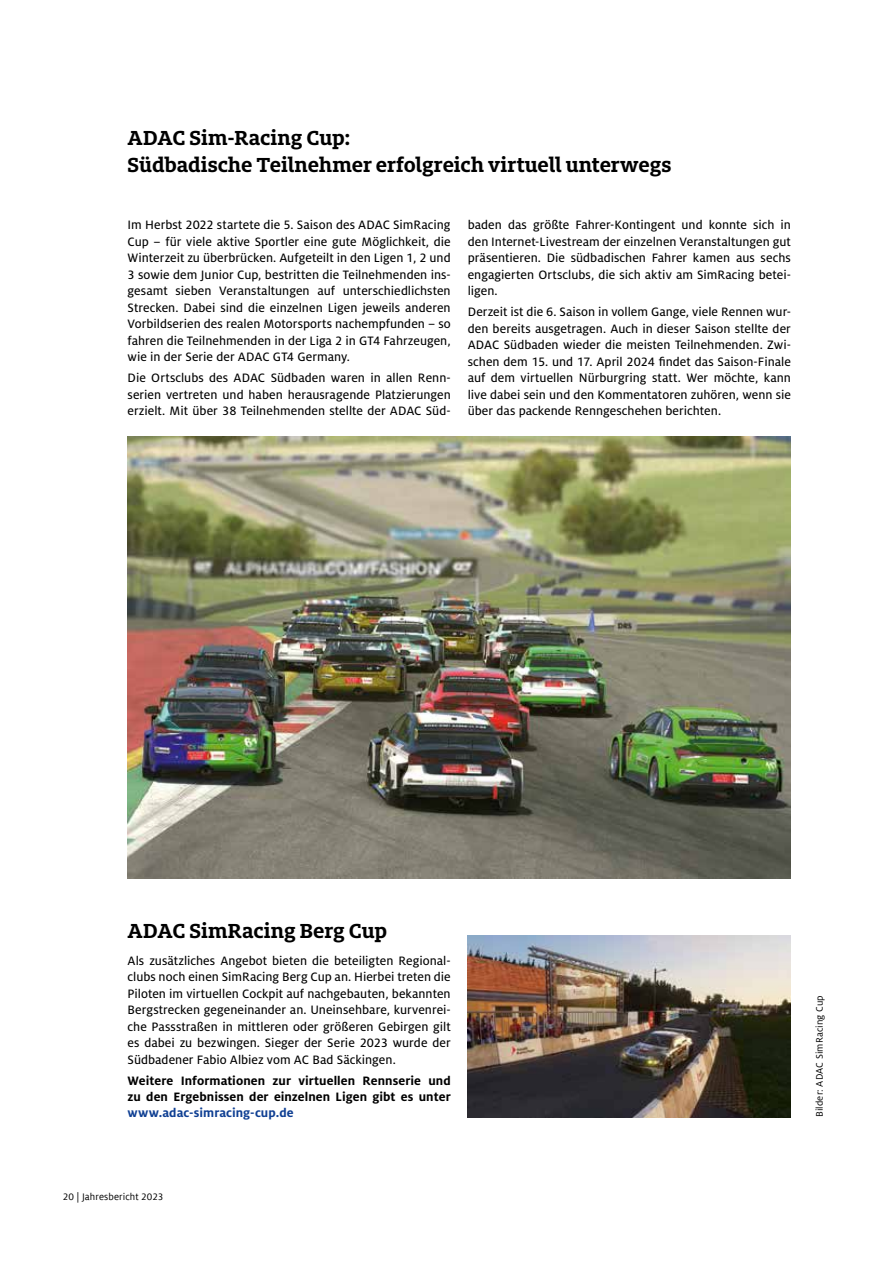
<style>
.page{position:relative;width:893px;height:1263px;background:#fff}
.page>*{position:absolute;margin:0;border:0;box-sizing:border-box;transform-origin:0 0}
.t1{font:700 22.5px/27px "Milo Slabfor ADAC";letter-spacing:-.005em;color:#000}
.t2{font:13.5px/16.5px "Milo ADAC Text";color:#000;text-align:justify}
.t3{font:700 13.5px/16.2px "Milo ADAC";letter-spacing:.005em;color:#000}
.t4{font:700 13.5px "Milo ADAC";letter-spacing:.005em;color:#0f3f93}
.t5{font:10.5px "Milo ADAC";letter-spacing:.005em;color:#000}
.t6{font:10.5px "Milofor ADAC Offc";letter-spacing:.01em;color:#000}
.s1{font-family:"Milo ADAC Text"}
</style>
<div class="page">
<img style="left:128px;top:437px;width:663px;height:442px">
<img style="left:468px;top:936px;width:323px;height:182px">
<h1 class="t1" style="left:128px;top:124px;width:545px">ADAC Sim-Racing Cup:<br>Südbadische Teilnehmer erfolgreich virtuell unterwegs</h1>
<p class="t2" style="left:128px;top:217px;width:325px">Im Herbst 2022 startete die 5. Saison des ADAC SimRacing Cup – für viele aktive Sportler eine gute Möglichkeit, die Winterzeit zu überbrücken. Aufgeteilt in den Ligen 1, 2 und 3 sowie dem Junior Cup, bestritten die Teilnehmenden ins&shy;gesamt sieben Veranstaltungen auf unterschiedlichsten Strecken. Dabei sind die einzelnen Ligen jeweils anderen Vorbildserien des realen Motorsports nachempfunden – so fahren die Teilnehmenden in der Liga 2 in GT4 Fahrzeugen, wie in der Serie der ADAC GT4 Germany.</p>
<p class="t2" style="left:128px;top:370px;width:325px">Die Ortsclubs des ADAC Südbaden waren in allen Renn&shy;serien vertreten und haben herausragende Platzierungen erzielt. Mit über 38 Teilnehmenden stellte der ADAC Süd-</p>
<p class="t2" style="left:468px;top:217px;width:325px">baden das größte Fahrer-Kontingent und konnte sich in den Internet-Livestream der einzelnen Veranstaltungen gut präsentieren. Die südbadischen Fahrer kamen aus sechs engagierten Ortsclubs, die sich aktiv am SimRacing betei&shy;ligen.</p>
<p class="t2" style="left:468px;top:304px;width:325px">Derzeit ist die 6. Saison in vollem Gange, viele Rennen wur&shy;den bereits ausgetragen. Auch in dieser Saison stellte der ADAC Südbaden wieder die meisten Teilnehmenden. Zwi&shy;schen dem 15. und 17. April 2024 findet das Saison-Finale auf dem virtuellen Nürburgring statt. Wer möchte, kann live dabei sein und den Kommentatoren zuhören, wenn sie über das packende Renngeschehen berichten.</p>
<h1 class="t1" style="left:128px;top:916px;width:261px">ADAC SimRacing Berg Cup</h1>
<p class="t2" style="left:128px;top:952px;width:325px">Als zusätzliches Angebot bieten die beteiligten Regional&shy;clubs noch einen SimRacing Berg Cup an. Hierbei treten die Piloten im virtuellen Cockpit auf nachgebauten, bekannten Bergstrecken gegeneinander an. Uneinsehbare, kurvenrei&shy;che Passstraßen in mittleren oder größeren Gebirgen gilt es dabei zu bezwingen. Sieger der Serie 2023 wurde der Südbadener Fabio Albiez vom AC Bad Säckingen.</p>
<p class="t3" style="left:128px;top:1072px;width:325px">Weitere Informationen zur virtuellen Rennserie und zu den Ergebnissen der einzelnen Ligen gibt es unter</p>
<p class="t4" style="left:128px;top:1105px;width:168px">www.adac-simracing-cup.de</p>
<p class="t6" style="left:63px;top:1191px;width:102px">20 <span class="s1">|</span> Jahresbericht 2023</p>
<p class="t5" style="left:814px;top:1117px;width:123px;rotate:-90deg">Bilder: ADAC SimRacing Cup</p>
</div>
